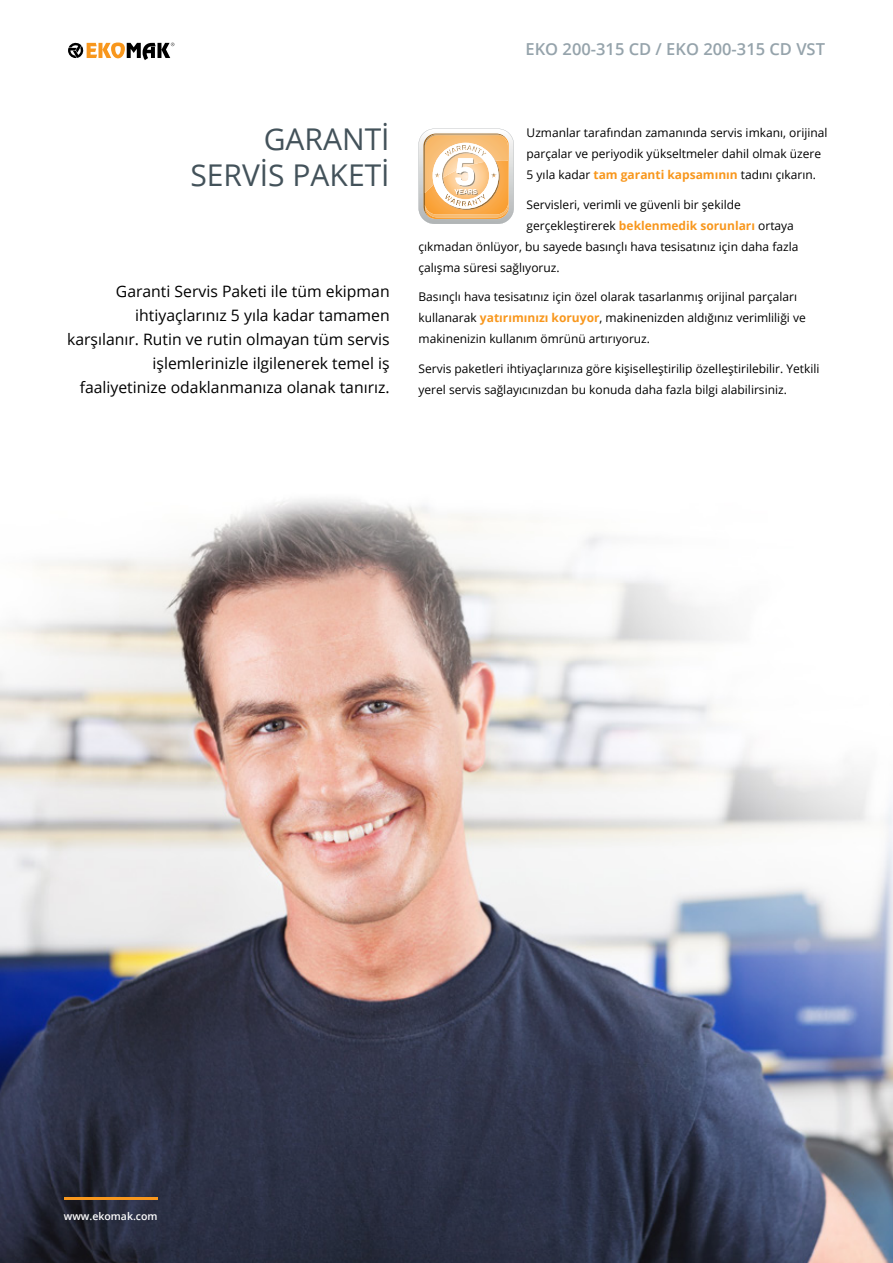
<style>
.page{position:relative;width:893px;height:1263px;background:#fff}
.page>*{position:absolute;margin:0;border:0;box-sizing:border-box;transform-origin:0 0}
.t1{font:30px/36px "Open Sans";color:#43525a;text-align:right}
.t2{font:600 16.5px "Open Sans";color:#95a3ab}
.t3{font:15.75px/24px "Open Sans";color:#000;text-align:right}
.t4{font:12px/21px "Open Sans";color:#000}
.t5{font:600 10.5px "Open Sans";color:#fff}
.s1{font-weight:700;color:#f8971d}
</style>
<div class="page">
<svg style="left:68px;top:42px;width:106px;height:18px"></svg>
<img style="left:0;top:499px;width:893px;height:764px">
<svg style="left:418px;top:129px;width:96px;height:95px"></svg>
<hr style="left:64px;top:1197px;width:93px;height:3px;background:#f8971d">
<h1 class="t1" style="left:190px;top:120px;width:195px">GARANTI<br>SERVI S PAKETI</h1>
<h3 class="t3" style="left:67px;top:278px;width:324px">Garanti Servis Paketi ile tüm ekipman ihtiyaçlarınız 5 yıla kadar tamamen karşılanır. Rutin ve rutin olmayan tüm servis işlemlerinizle ilgilenerek temel iş faaliyetinize odaklanmanıza olanak tanırız.</h3>
<h2 class="t2" style="left:526px;top:38px;width:301px">EKO 200-315 CD / EKO 200-315 CD VST</h2>
<p class="t4" style="left:527px;top:122px;width:302px">Uzmanlar tarafından zamanında servis imkanı, orijinal parçalar ve periyodik yükseltmeler dahil olmak üzere<br>5 yıla kadar <span class="s1">tam garanti kapsamının</span> tadını çıkarın.</p>
<p class="t4" style="left:527px;top:194px;width:216px">Servisleri, verimli ve güvenli bir şekilde</p>
<p class="t4" style="left:527px;top:215px;width:269px">gerçekleştirerek <span class="s1">beklenmedik sorunları</span> ortaya</p>
<p class="t4" style="left:418px;top:236px;width:381px">çıkmadan önlüyor, bu sayede basınçlı hava tesisatınız için daha fazla</p>
<p class="t4" style="left:418px;top:257px;width:143px">çalışma süresi sağlıyoruz.</p>
<p class="t4" style="left:418px;top:286px;width:389px">Basınçlı hava tesisatınız için özel olarak tasarlanmış orijinal parçaları kullanarak <span class="s1">yatırımınızı koruyor</span>, makinenizden aldığınız verimliliği ve makinenizin kullanım ömrünü artırıyoruz.</p>
<p class="t4" style="left:418px;top:358px;width:403px">Servis paketleri ihtiyaçlarınıza göre kişiselleştirilip özelleştirilebilir. Yetkili yerel servis sağlayıcınızdan bu konuda daha fazla bilgi alabilirsiniz.</p>
<p class="t5" style="left:64px;top:1209px;width:95px">www.ekomak.com</p>
</div>
